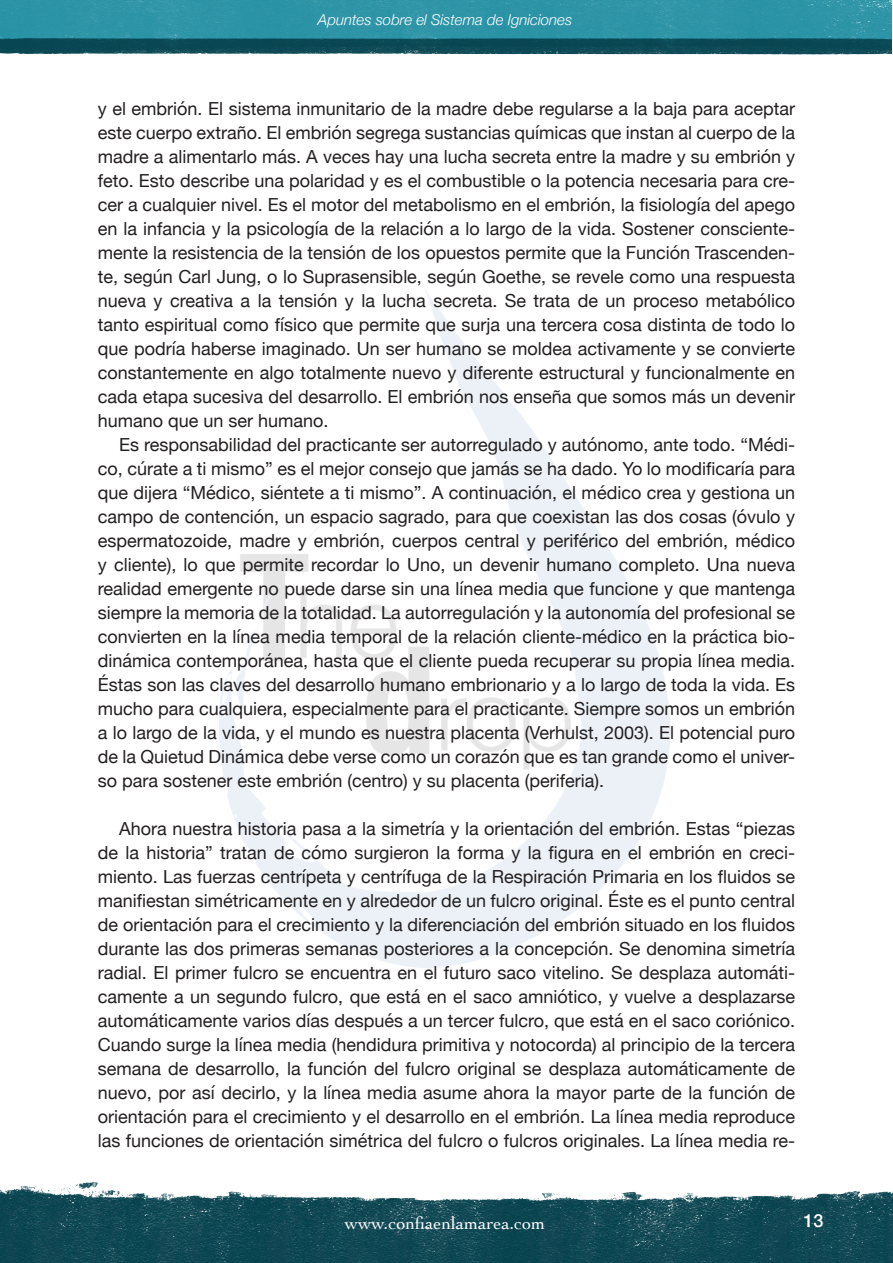
<style>
.page{position:relative;width:893px;height:1263px;background:#fff}
.page>*{position:absolute;margin:0;border:0;box-sizing:border-box;transform-origin:0 0}
.t1{font:18px/24px "Helvetica Neue";color:#231f20;text-align:justify}
.t2{font:18px "Cochin";color:#fff}
.t3{font:500 18px "Helvetica Neue";color:#fff}
.t4{font:italic 300 15px "Helvetica Neue";color:#fff}
</style>
<div class="page">
<img style="left:0;top:0;width:892px;height:55px">
<img style="left:0;top:1183px;width:893px;height:80px">
<img style="left:219px;top:292px;width:452px;height:675px">
<p class="t4" style="left:318px;top:8px;width:256px">Apuntes sobre el Sistema de Igniciones</p>
<p class="t1" style="left:98px;top:98px;width:699px">y el embrión. El sistema inmunitario de la madre debe regularse a la baja para aceptar este cuerpo extraño. El embrión segrega sustancias químicas que instan al cuerpo de la madre a alimentarlo más. A veces hay una lucha secreta entre la madre y su embrión y feto. Esto describe una polaridad y es el combustible o la potencia necesaria para cre&shy;cer a cualquier nivel. Es el motor del metabolismo en el embrión, la fisiología del apego en la infancia y la psicología de la relación a lo largo de la vida. Sostener consciente&shy;mente la resistencia de la tensión de los opuestos permite que la Función Trascenden&shy;te, según Carl Jung, o lo Suprasensible, según Goethe, se revele como una respuesta nueva y creativa a la tensión y la lucha secreta. Se trata de un proceso metabólico tanto espiritual como físico que permite que surja una tercera cosa distinta de todo lo que podría haberse imaginado. Un ser humano se moldea activamente y se convierte constantemente en algo totalmente nuevo y diferente estructural y funcionalmente en cada etapa sucesiva del desarrollo. El embrión nos enseña que somos más un devenir humano que un ser humano.</p>
<p class="t1" style="left:98px;top:433px;width:699px;text-indent:21px">Es responsabilidad del practicante ser autorregulado y autónomo, ante todo. “Médi&shy;co, cúrate a ti mismo” es el mejor consejo que jamás se ha dado. Yo lo modificaría para que dijera “Médico, siéntete a ti mismo”. A continuación, el médico crea y gestiona un campo de contención, un espacio sagrado, para que coexistan las dos cosas (óvulo y espermatozoide, madre y embrión, cuerpos central y periférico del embrión, médico y cliente), lo que permite recordar lo Uno, un devenir humano completo. Una nueva realidad emergente no puede darse sin una línea media que funcione y que mantenga siempre la memoria de la totalidad. La autorregulación y la autonomía del profesional se convierten en la línea media temporal de la relación cliente-médico en la práctica bio&shy;dinámica contemporánea, hasta que el cliente pueda recuperar su propia línea media.<br>Éstas son las claves del desarrollo humano embrionario y a lo largo de toda la vida. Es mucho para cualquiera, especialmente para el practicante. Siempre somos un embrión a lo largo de la vida, y el mundo es nuestra placenta (Verhulst, 2003). El potencial puro de la Quietud Dinámica debe verse como un corazón que es tan grande como el univer&shy;so para sostener este embrión (centro) y su placenta (periferia).</p>
<p class="t1" style="left:98px;top:817px;width:699px;text-indent:21px">Ahora nuestra historia pasa a la simetría y la orientación del embrión. Estas “piezas de la historia” tratan de cómo surgieron la forma y la figura en el embrión en creci&shy;miento. Las fuerzas centrípeta y centrífuga de la Respiración Primaria en los fluidos se manifiestan simétricamente en y alrededor de un fulcro original. Éste es el punto central de orientación para el crecimiento y la diferenciación del embrión situado en los fluidos durante las dos primeras semanas posteriores a la concepción. Se denomina simetría radial. El primer fulcro se encuentra en el futuro saco vitelino. Se desplaza automáti&shy;camente a un segundo fulcro, que está en el saco amniótico, y vuelve a desplazarse automáticamente varios días después a un tercer fulcro, que está en el saco coriónico.<br>Cuando surge la línea media (hendidura primitiva y notocorda) al principio de la tercera semana de desarrollo, la función del fulcro original se desplaza automáticamente de nuevo, por así decirlo, y la línea media asume ahora la mayor parte de la función de orientación para el crecimiento y el desarrollo en el embrión. La línea media reproduce las funciones de orientación simétrica del fulcro o fulcros originales. La línea media re-</p>
<p class="t2" style="left:345px;top:1211px;width:202px">www.confiaenlamarea.com</p>
<p class="t3" style="left:803px;top:1206px;width:22px">13</p>
</div>
